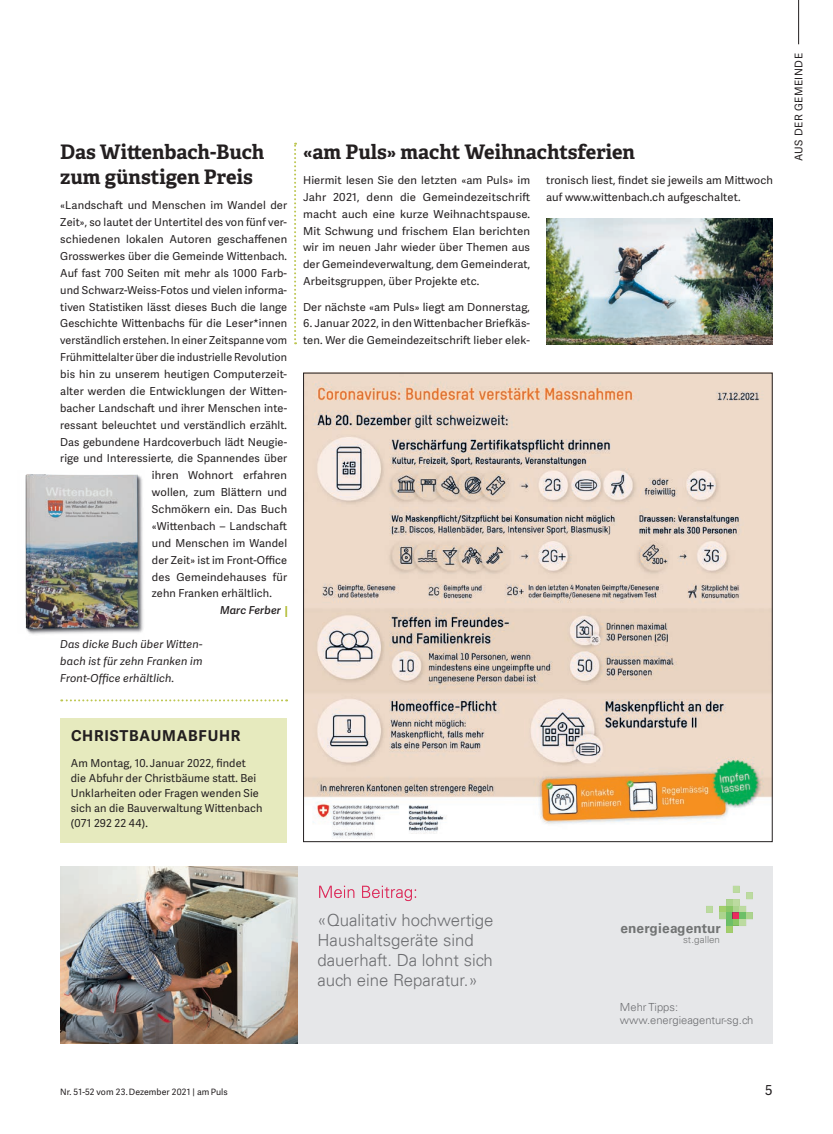
<style>
.page{position:relative;width:833px;height:1134px;background:#fff}
.page>*{position:absolute;margin:0;border:0;box-sizing:border-box;transform-origin:0 0}
.t1{font:700 20px "Adelle";color:#231f20}
.t2{font:300 16.75px/20.1px "Univers LT";color:#6c6d70}
.t3{font:700 15px "Adelle Sans";letter-spacing:.055em;color:#231f20}
.t4{font:700 13.75px "Univers LT";color:#727474}
.t5{font:13.75px "Adelle Sans";color:#231f20}
.t6{font:300 11.12px/13.4px "Univers LT";color:#6c6d70}
.t7{font:11px/16.9px "Adelle Sans";letter-spacing:.01em;color:#231f20}
.t8{font:italic 11px/16.9px "Adelle Sans";letter-spacing:.015em;color:#231f20;text-align:justify}
.t9{font:italic 600 11px "Adelle Sans";letter-spacing:.005em;color:#231f20}
.t10{font:10.62px "Adelle Sans";letter-spacing:.05em;color:#231f20}
.t11{font:300 9.75px "Univers LT";letter-spacing:.01em;color:#737475}
.t12{font:8.75px "Adelle Sans";letter-spacing:.01em;color:#231f20}
.s1{color:#727474}
</style>
<div class="page">
<hr style="left:798px;top:0;width:1px;height:44px;background:#231f20">
<svg style="left:294px;top:143px;width:2px;height:201px"></svg>
<svg style="left:285px;top:606px;width:2px;height:11px"></svg>
<img style="left:25px;top:474px;width:118px;height:161px">
<img style="left:305px;top:375px;width:465px;height:464px">
<svg style="left:61px;top:699px;width:226px;height:2px"></svg>
<div style="left:60px;top:718px;width:227px;height:124px;background:#e6eabe"></div>
<div style="left:60px;top:866px;width:712px;height:178px;background:#e6e7e9"></div>
<svg style="left:706px;top:906px;width:7px;height:7px"></svg>
<svg style="left:719px;top:886px;width:34px;height:47px"></svg>
<svg style="left:319px;top:886px;width:97px;height:15px"></svg>
<img style="left:60px;top:866px;width:238px;height:178px">
<img style="left:546px;top:219px;width:226px;height:125px">
<h1 class="t1" style="left:60px;top:139px;width:206px">Das Wittenbach-Buch</h1>
<h1 class="t1" style="left:60px;top:164px;width:194px">zum günstigen Preis</h1>
<p class="t7" style="left:60px;top:197px;width:228px">«Landschaft und Menschen im Wandel der</p>
<p class="t7" style="left:60px;top:214px;width:228px">Zeit», so lautet der Untertitel des von fünf ver-</p>
<p class="t7" style="left:60px;top:231px;width:228px">schiedenen lokalen Autoren geschaffenen</p>
<p class="t7" style="left:60px;top:248px;width:228px">Grosswerkes über die Gemeinde Wittenbach.</p>
<p class="t7" style="left:60px;top:265px;width:228px">Auf fast 700 Seiten mit mehr als 1000 Farb-</p>
<p class="t7" style="left:60px;top:282px;width:228px">und Schwarz-Weiss-Fotos und vielen informa-</p>
<p class="t7" style="left:60px;top:299px;width:228px">tiven Statistiken lässt dieses Buch die lange</p>
<p class="t7" style="left:60px;top:315px;width:228px">Geschichte Wittenbachs für die Leser*innen</p>
<p class="t7" style="left:60px;top:332px;width:228px">verständlich erstehen. In einer Zeitspanne vom</p>
<p class="t7" style="left:60px;top:349px;width:228px">Frühmittelalter über die industrielle Revolution</p>
<p class="t7" style="left:60px;top:366px;width:228px">bis hin zu unserem heutigen Computerzeit-</p>
<p class="t7" style="left:60px;top:383px;width:228px">alter werden die Entwicklungen der Witten-</p>
<p class="t7" style="left:60px;top:400px;width:228px">bacher Landschaft und ihrer Menschen inte-</p>
<p class="t7" style="left:60px;top:417px;width:228px">ressant beleuchtet und verständlich erzählt.</p>
<p class="t7" style="left:60px;top:434px;width:228px">Das gebundene Hardcoverbuch lädt Neugie-</p>
<p class="t7" style="left:60px;top:450px;width:228px">rige und Interessierte, die Spannendes über</p>
<p class="t7" style="left:152px;top:467px;width:137px">ihren Wohnort erfahren</p>
<p class="t7" style="left:152px;top:484px;width:137px">wollen, zum Blättern und</p>
<p class="t7" style="left:152px;top:501px;width:137px">Schmökern ein. Das Buch</p>
<p class="t7" style="left:152px;top:518px;width:137px">«Wittenbach – Landschaft</p>
<p class="t7" style="left:152px;top:535px;width:137px">und Menschen im Wandel</p>
<p class="t7" style="left:152px;top:552px;width:137px">der Zeit» ist im Front-Office</p>
<p class="t7" style="left:152px;top:569px;width:137px">des Gemeindehauses für</p>
<p class="t7" style="left:152px;top:585px;width:121px">zehn Franken erhältlich.</p>
<p class="t9" style="left:220px;top:604px;width:62px">Marc Ferber</p>
<p class="t8" style="left:60px;top:636px;width:144px">Das dicke Buch über Witten&shy;bach ist für zehn Franken im Front-Office erhältlich.</p>
<h1 class="t1" style="left:303px;top:139px;width:333px">«am Puls» macht Weihnachtsferien</h1>
<p class="t7" style="left:303px;top:172px;width:229px;text-align:justify">Hiermit lesen Sie den letzten «am Puls» im Jahr 2021, denn die Gemeindezeitschrift macht auch eine kurze Weihnachtspause.<br>Mit Schwung und frischem Elan berichten wir im neuen Jahr wieder über Themen aus der Gemeindeverwaltung, dem Gemeinderat, Arbeitsgruppen, über Projekte etc.</p>
<p class="t7" style="left:303px;top:299px;width:228px">Der nächste «am Puls» liegt am Donnerstag,</p>
<p class="t7" style="left:303px;top:315px;width:228px">6. Januar 2022, in den Wittenbacher Briefkäs&shy;ten. Wer die Gemeindezeitschrift lieber elek-</p>
<p class="t7" style="left:546px;top:172px;width:228px">tronisch liest, findet sie jeweils am Mittwoch auf www.wittenbach.ch aufgeschaltet.</p>
<h3 class="t3" style="left:71px;top:726px;width:171px">CHRISTBAUMABFUHR</h3>
<p class="t7" style="left:71px;top:755px;width:193px;line-height:15px">Am Montag, 10. Januar 2022, findet die Abfuhr der Christbäume statt. Bei<br>Unklarheiten oder Fragen wenden Sie sich an die Bauverwaltung Wittenbach (071 292 22 44).</p>
<p class="t10" style="left:792px;top:161px;width:110px;rotate:-90deg">AUS DER GEMEINDE</p>
<h2 class="t2" style="left:317px;top:910px;width:177px">«Qualitativ hochwertige<br>Haushaltsgeräte sind dauerhaft. Da lohnt sich auch eine Reparatur.»</h2>
<p class="t4" style="left:620px;top:920px;width:102px">energieagentur</p>
<p class="t11" style="left:683px;top:933px;width:39px">st.gall<span class="s1">en</span></p>
<p class="t6" style="left:620px;top:1000px;width:135px">Mehr Tipps: www.energieagentur-sg.ch</p>
<p class="t12" style="left:60px;top:1087px;width:169px">Nr. 51-52 vom 23. Dezember 2021 | am Puls</p>
<p class="t5" style="left:765px;top:1082px;width:9px">5</p>
</div>
